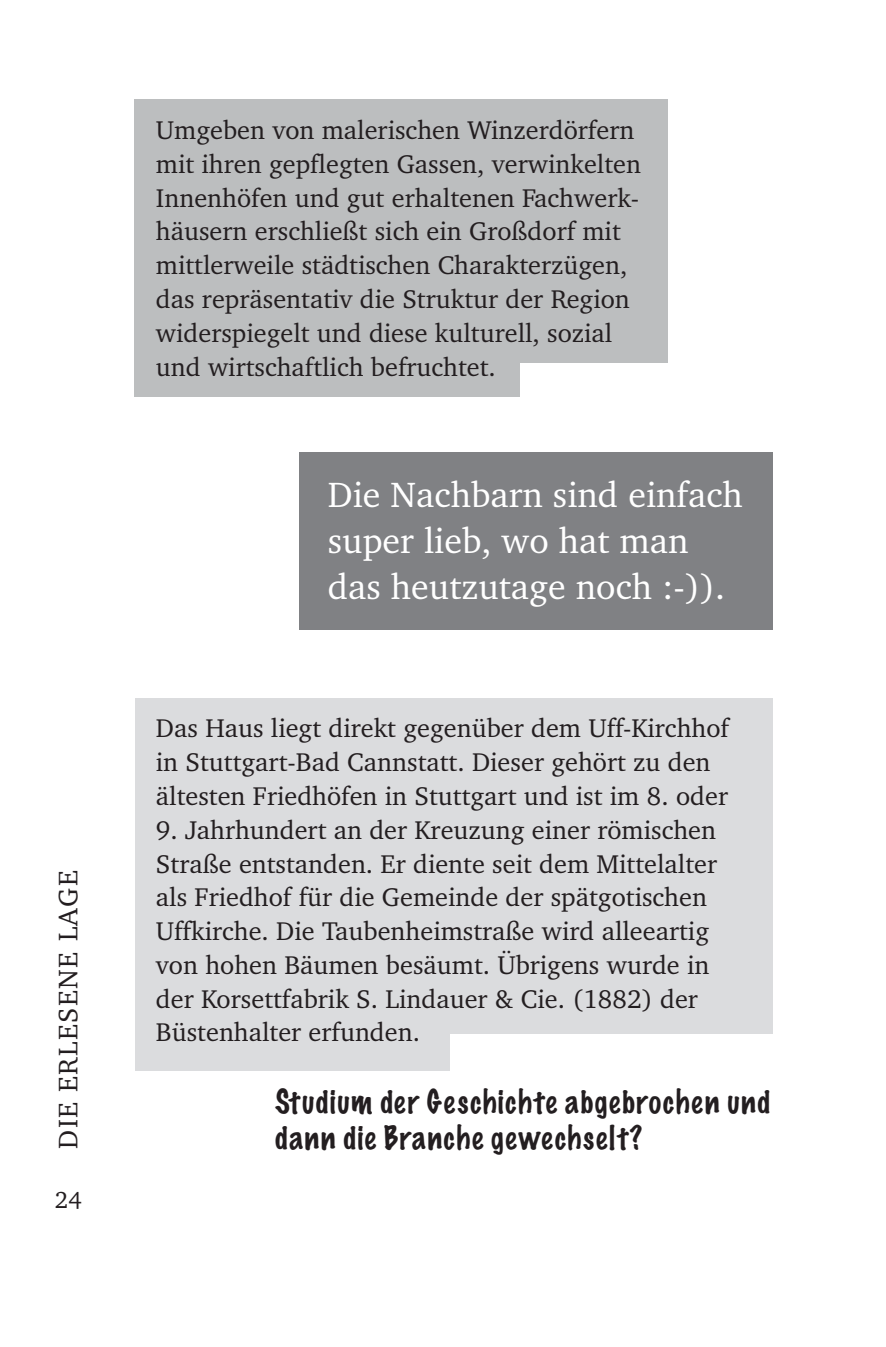
<style>
.page{position:relative;width:886px;height:1347px;background:#fff}
.page>*{position:absolute;margin:0;border:0;box-sizing:border-box;transform-origin:0 0}
.t1{font:36px/46.2px "Charter BT";color:#fff}
.t2{font:100 30px/36.2px "Marker Felt";letter-spacing:.045em;color:#231e20}
.t3{font:27.5px "Charter BT";letter-spacing:.05em;color:#231e20}
.t4{font:26.25px/33.8px "Charter BT";color:#231e20}
.t5{font:23.75px "Charter BT";color:#231e20}
</style>
<div class="page">
<div style="left:135px;top:697px;width:637px;height:373px;background:#dbdcde"></div>
<div style="left:135px;top:99px;width:533px;height:298px;background:#bcbebf"></div>
<div style="left:299px;top:452px;width:473px;height:177px;background:#808184"></div>
<div style="left:451px;top:1033px;width:330px;height:44px;background:#fff"></div>
<div style="left:520px;top:363px;width:160px;height:49px;background:#fff"></div>
<p class="t3" style="left:51px;top:1148px;width:280px;rotate:-90deg">DIE ERLESENE LAGE</p>
<p class="t5" style="left:55px;top:1184px;width:28px">24</p>
<p class="t4" style="left:156px;top:113px;width:486px">Umgeben von malerischen Winzerdörfern mit ihren gepflegten Gassen, verwinkelten Innenhöfen und gut erhaltenen Fachwerk&shy;häusern erschließt sich ein Großdorf mit mittlerweile städtischen Charakterzügen, das repräsentativ die Struktur der Region widerspiegelt und diese kulturell, sozial und wirtschaftlich befruchtet.</p>
<h1 class="t1" style="left:328px;top:471px;width:416px">Die Nachbarn sind einfach super lieb, wo hat man das heutzutage noch :-)).</h1>
<p class="t4" style="left:156px;top:711px;width:574px">Das Haus liegt direkt gegenüber dem Uff-Kirchhof in Stuttgart-Bad Cannstatt. Dieser gehört zu den ältesten Friedhöfen in Stuttgart und ist im 8. oder</p>
<p class="t4" style="left:156px;top:812px;width:563px">9. Jahrhundert an der Kreuzung einer römischen Straße entstanden. Er diente seit dem Mittelalter als Friedhof für die Gemeinde der spätgotischen Uffkirche. Die Taubenheimstraße wird alleeartig von hohen Bäumen besäumt. Übrigens wurde in der Korsettfabrik S. Lindauer &amp; Cie. (1882) der Büstenhalter erfunden.</p>
<p class="t2" style="left:275px;top:1083px;width:497px">Studium der Geschichte abgebrochen und dann die Branche gewechselt?</p>
</div>
